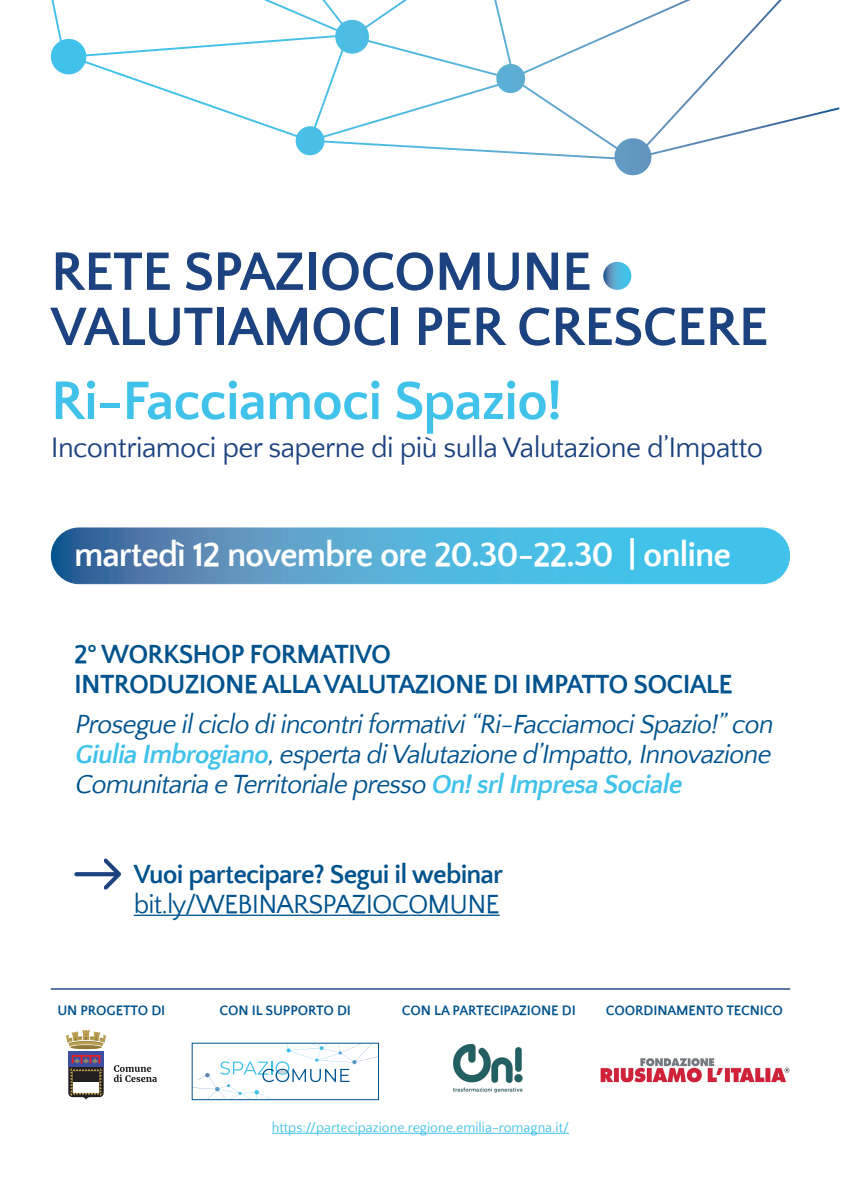
<style>
.page{position:relative;width:842px;height:1191px;background:#fff}
.page>*{position:absolute;margin:0;border:0;box-sizing:border-box;transform-origin:0 0}
.t1{font:700 56.5px/55.1px "Quattrocento Sans";letter-spacing:-.02em;color:#1c427f}
.t2{font:700 56.5px "Quattrocento Sans";letter-spacing:-.02em;color:#40c2ea}
.t3{font:700 35px "Quattrocento Sans";letter-spacing:-.03em;color:#fff}
.t4{font:29px "Quattrocento Sans";letter-spacing:-.02em;color:#1c427f}
.t5{font:italic 27px/30px "Quattrocento Sans";color:#01538e;text-align:justify}
.t6{font:700 27px "Quattrocento Sans";letter-spacing:-.03em;color:#01538e}
.t7{font:27px "Quattrocento Sans";letter-spacing:-.03em;color:#01538e}
.t8{font:700 14.1px "Quattrocento Sans";letter-spacing:-.01em;color:#01538e}
.t9{font:14px "Quattrocento Sans";color:#40c2ea}
.s1{font-weight:700;color:#40c2ea}
</style>
<div class="page">
<svg style="left:603px;top:262px;width:28px;height:28px"></svg>
<svg style="left:50px;top:0;width:789px;height:176px"></svg>
<svg style="left:114px;top:1065px;width:43px;height:17px"></svg>
<div style="left:68px;top:1051px;width:36px;height:15px;background:#3d4ea1"></div>
<svg style="left:66px;top:1030px;width:40px;height:19px"></svg>
<svg style="left:68px;top:1055px;width:36px;height:44px"></svg>
<div style="left:192px;top:1042px;width:187px;height:58px;border:1px solid #01538e"></div>
<svg style="left:192px;top:1043px;width:186px;height:56px"></svg>
<img style="left:600px;top:1058px;width:190px;height:24px">
<hr style="left:51px;top:988px;width:739px;height:1px;background:#1c427f">
<hr style="left:272px;top:1133px;width:297px;height:1px;background:#40c2ea">
<img style="left:453px;top:1043px;width:70px;height:50px">
<svg style="left:51px;top:528px;width:739px;height:55px;background:#4ca7d0"></svg>
<div style="left:51px;top:527px;width:739px;height:57px;border:1px solid #fff;border-radius:28px"></div>
<hr style="left:134px;top:914px;width:366px;height:2px;background:#01538e">
<svg style="left:74px;top:858px;width:47px;height:32px"></svg>
<p class="t1" style="left:51px;top:246px;width:719px">RETE SPAZIOCOMUNE<br>VALUTIAMOCI PER CRESCERE</p>
<p class="t2" style="left:51px;top:371px;width:513px">Ri-Facciamoci Spazio!</p>
<p class="t4" style="left:51px;top:432px;width:714px">Incontriamoci per saperne di più sulla Valutazione d’Impatto</p>
<p class="t3" style="left:74px;top:536px;width:658px">martedì 12 novembre ore 20.30-22.30 | online</p>
<p class="t6" style="left:74px;top:640px;width:318px">2° WORKSHOP FORMATIVO</p>
<p class="t6" style="left:74px;top:670px;width:660px">INTRODUZIONE ALLA VALUTAZIONE DI IMPATTO SOCIALE</p>
<p class="t5" style="left:74px;top:710px;width:705px">Prosegue ilciclo diincontriformativi“Ri-FacciamociSpazio!”con <span class="s1">Giulia Imbrogiano</span>,esperta diValutazione d’Impatto,Innovazione Comunitaria e Territoriale presso <span class="s1">On!srlImpresa Sociale</span></p>
<p class="t6" style="left:134px;top:860px;width:371px">Vuoi partecipare? Segui il webinar</p>
<p class="t7" style="left:134px;top:890px;width:367px">bit.ly/WEBINARSPAZIOCOMUNE</p>
<p class="t8" style="left:57px;top:1003px;width:109px">UN PROGETTO DI</p>
<p class="t8" style="left:220px;top:1003px;width:133px">CON IL SUPPORTO DI</p>
<p class="t8" style="left:606px;top:1003px;width:178px">COORDINAMENTO TECNICO</p>
<p class="t8" style="left:402px;top:1003px;width:175px">CON LA PARTECIPAZIONE DI</p>
<p class="t9" style="left:272px;top:1120px;width:299px">https://partecipazione.regione.emilia-romagna.it/</p>
</div>
